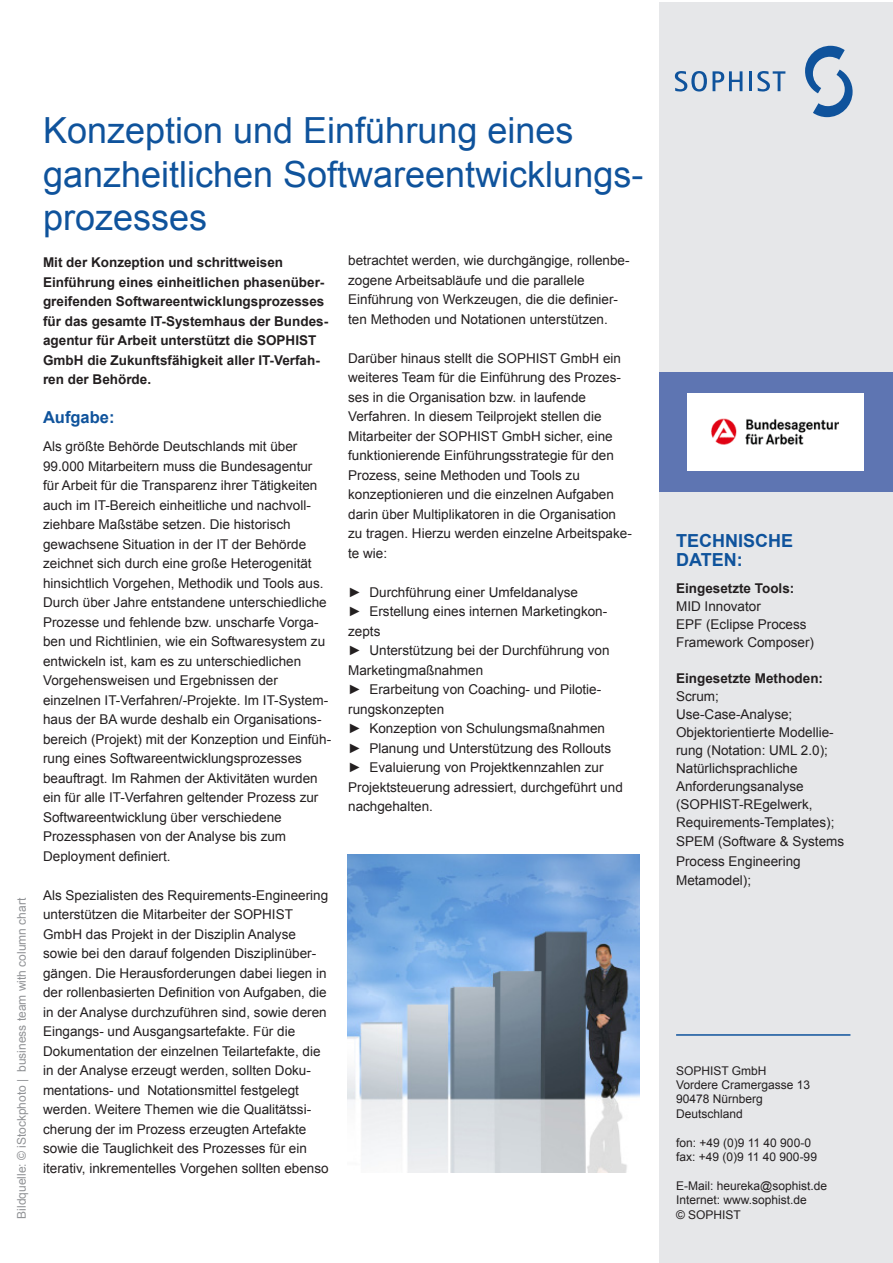
<style>
.page{position:relative;width:893px;height:1263px;background:#fff}
.page>*{position:absolute;margin:0;border:0;box-sizing:border-box;transform-origin:0 0}
.SOPHIST_Hauptübersch{font:36px/43.2px "Arial";color:#0f539c}
.SOPHIST_Standard_Übe{font:700 18px/19.5px "Arial";color:#0f539c}
.SOPHIST_Standard_Übe-2{font:700 16.5px "Arial";color:#0f539c}
.SOPHIST_Standard{font:13.5px/19.5px "Arial";color:#231f20}
.SOPHIST_Standard_Auf{font:13.5px/19.5px "Arial";color:#231f20}
.Einleitung{font:700 13.5px/19.5px "Arial";color:#231f20}
.SOPHIST_Standard-2{font:700 13.5px "Arial";color:#231f20}
.t1{font:12px "Arial";color:#231f20}
.SOPHIST_Standard-3{font:12px "Arial";color:#919396}
</style>
<div class="page">
<div style="left:659px;top:2px;width:234px;height:1261px;background:#e6e7e9"></div>
<hr style="left:676px;top:1034px;width:174px;height:2px;background:#0f539c">
<svg style="left:675px;top:71px;width:67px;height:21px"></svg>
<hr style="left:749px;top:71px;width:3px;height:20px;background:#0f539c">
<svg style="left:757px;top:71px;width:28px;height:21px"></svg>
<svg style="left:805px;top:46px;width:48px;height:71px"></svg>
<div style="left:659px;top:372px;width:234px;height:119px;background:#5e75b2"></div>
<img style="left:688px;top:393px;width:175px;height:78px">
<img style="left:348px;top:855px;width:292px;height:317px">
<p class="SOPHIST_Standard-3" style="left:14px;top:1219px;width:322px;rotate:-90deg">Bildquelle: © iStockphoto | business team with column chart</p>
<p class="SOPHIST_Hauptübersch" style="left:43px;top:110px;width:602px">Konzeption und Einführung eines ganzheitlichen Softwareentwicklungs&shy;prozesses</p>
<p class="Einleitung" style="left:43px;top:253px;width:287px">Mit der Konzeption und schrittweisen Einführung eines einheitlichen phasenüber&shy;greifenden Softwareentwicklungsprozesses für das gesamte IT-Systemhaus der Bundes&shy;agentur für Arbeit unterstützt die SOPHIST GmbH die Zukunftsfähigkeit aller IT-Verfah&shy;ren der Behörde.</p>
<p class="SOPHIST_Standard_Übe-2" style="left:43px;top:406px;width:73px">Aufgabe:</p>
<p class="SOPHIST_Standard" style="left:43px;top:437px;width:290px">Als größte Behörde Deutschlands mit über 99.000 Mitarbeitern muss die Bundesagentur für Arbeit für die Transparenz ihrer Tätigkeiten auch im IT-Bereich einheitliche und nachvoll&shy;ziehbare Maßstäbe setzen. Die historisch gewachsene Situation in der IT der Behörde zeichnet sich durch eine große Heterogenität hinsichtlich Vorgehen, Methodik und Tools aus.<br>Durch über Jahre entstandene unterschiedliche Prozesse und fehlende bzw. unscharfe Vorga&shy;ben und Richtlinien, wie ein Softwaresystem zu entwickeln ist, kam es zu unterschiedlichen Vorgehensweisen und Ergebnissen der einzelnen IT-Verfahren/-Projekte. Im IT-System&shy;haus der BA wurde deshalb ein Organisations&shy;bereich (Projekt) mit der Konzeption und Einfüh&shy;rung eines Softwareentwicklungsprozesses beauftragt. Im Rahmen der Aktivitäten wurden ein für alle IT-Verfahren geltender Prozess zur Softwareentwicklung über verschiedene Prozessphasen von der Analyse bis zum Deployment definiert.</p>
<p class="SOPHIST_Standard" style="left:43px;top:885px;width:287px">Als Spezialisten des Requirements-Engineering unterstützen die Mitarbeiter der SOPHIST GmbH das Projekt in der Disziplin Analyse sowie bei den darauf folgenden Disziplinüber&shy;gängen. Die Herausforderungen dabei liegen in der rollenbasierten Definition von Aufgaben, die in der Analyse durchzuführen sind, sowie deren Eingangs- und Ausgangsartefakte. Für die Dokumentation der einzelnen Teilartefakte, die in der Analyse erzeugt werden, sollten Doku&shy;mentations- und Notationsmittel festgelegt werden. Weitere Themen wie die Qualitätssi&shy;cherung der im Prozess erzeugten Artefakte sowie die Tauglichkeit des Prozesses für ein iterativ, inkrementelles Vorgehen sollten ebenso</p>
<p class="SOPHIST_Standard" style="left:348px;top:251px;width:283px">betrachtet werden, wie durchgängige, rollenbe&shy;zogene Arbeitsabläufe und die parallele Einführung von Werkzeugen, die die definier&shy;ten Methoden und Notationen unterstützen.</p>
<p class="SOPHIST_Standard" style="left:348px;top:348px;width:285px">Darüber hinaus stellt die SOPHIST GmbH ein weiteres Team für die Einführung des Prozes&shy;ses in die Organisation bzw. in laufende Verfahren. In diesem Teilprojekt stellen die Mitarbeiter der SOPHIST GmbH sicher, eine funktionierende Einführungsstrategie für den Prozess, seine Methoden und Tools zu konzeptionieren und die einzelnen Aufgaben darin über Multiplikatoren in die Organisation zu tragen. Hierzu werden einzelne Arbeitspake&shy;te wie:</p>
<p class="SOPHIST_Standard_Auf" style="left:348px;top:582px;width:231px">► Durchführung einer Umfeldanalyse</p>
<p class="SOPHIST_Standard_Auf" style="left:348px;top:602px;width:261px">► Erstellung eines internen Marketingkon&shy;zepts</p>
<p class="SOPHIST_Standard_Auf" style="left:348px;top:641px;width:263px">► Unterstützung bei der Durchführung von<br>Marketingmaßnahmen</p>
<p class="SOPHIST_Standard_Auf" style="left:348px;top:680px;width:255px">► Erarbeitung von Coaching- und Pilotie&shy;rungskonzepten</p>
<p class="SOPHIST_Standard_Auf" style="left:348px;top:719px;width:258px">► Konzeption von Schulungsmaßnahmen</p>
<p class="SOPHIST_Standard_Auf" style="left:348px;top:738px;width:264px">► Planung und Unterstützung des Rollouts</p>
<p class="SOPHIST_Standard_Auf" style="left:348px;top:758px;width:276px">► Evaluierung von Projektkennzahlen zur<br>Projektsteuerung adressiert, durchgeführt und nachgehalten.</p>
<p class="SOPHIST_Standard_Übe" style="left:676px;top:531px;width:118px">TECHNISCHE<br>DATEN:</p>
<p class="SOPHIST_Standard-2" style="left:676px;top:579px;width:120px">Eingesetzte Tools:</p>
<p class="SOPHIST_Standard" style="left:676px;top:596px;width:86px">MID Innovator</p>
<p class="SOPHIST_Standard" style="left:676px;top:615px;width:140px;line-height:18px">EPF (Eclipse Process<br>Framework Composer)</p>
<p class="SOPHIST_Standard-2" style="left:676px;top:669px;width:149px">Eingesetzte Methoden:</p>
<p class="SOPHIST_Standard" style="left:676px;top:686px;width:44px">Scrum;</p>
<p class="SOPHIST_Standard" style="left:676px;top:704px;width:118px">Use-Case-Analyse;</p>
<p class="SOPHIST_Standard" style="left:676px;top:723px;width:159px;line-height:18px">Objektorientierte Modellie&shy;rung (Notation: UML 2.0);</p>
<p class="SOPHIST_Standard" style="left:676px;top:759px;width:160px;line-height:18px">Natürlichsprachliche<br>Anforderungsanalyse (SOPHIST-REgelwerk,<br>Requirements-Templates);</p>
<p class="SOPHIST_Standard" style="left:676px;top:832px;width:170px">SPEM (Software &amp; Systems<br>Process Engineering<br>Metamodel);</p>
<p class="t1" style="left:676px;top:1062px;width:92px">SOPHIST GmbH</p>
<p class="t1" style="left:676px;top:1077px;width:136px">Vordere Cramergasse 13</p>
<p class="t1" style="left:676px;top:1091px;width:88px">90478 Nürnberg</p>
<p class="t1" style="left:676px;top:1106px;width:68px">Deutschland</p>
<p class="t1" style="left:676px;top:1134px;width:136px">fon: +49 (0)9 11 40 900-0</p>
<p class="t1" style="left:676px;top:1149px;width:142px">fax: +49 (0)9 11 40 900-99</p>
<p class="t1" style="left:676px;top:1178px;width:152px">E-Mail: heureka@sophist.de</p>
<p class="t1" style="left:676px;top:1192px;width:132px">Internet: www.sophist.de</p>
<p class="t1" style="left:676px;top:1206px;width:66px">© SOPHIST</p>
</div>
